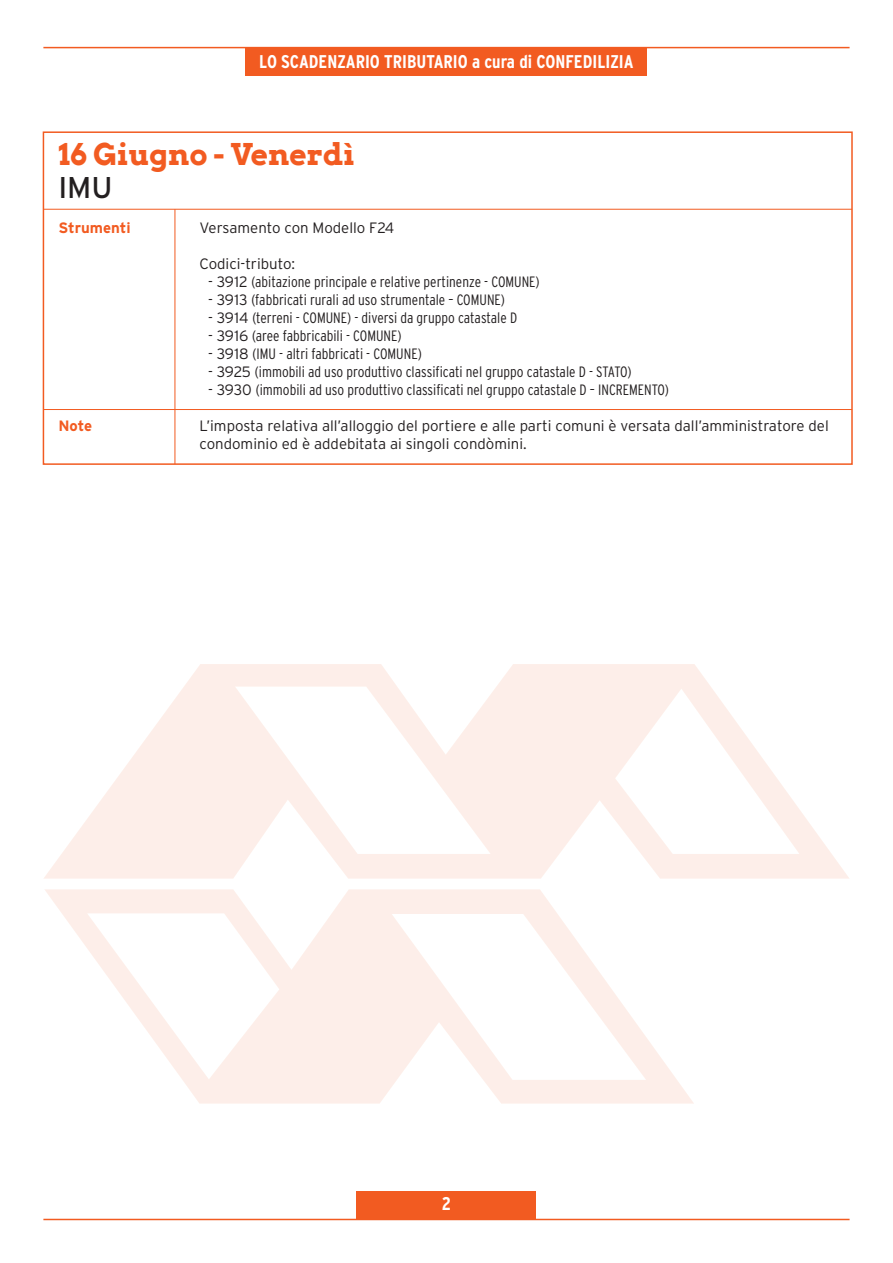
<style>
.page{position:relative;width:893px;height:1263px;background:#fff}
.page>*{position:absolute;margin:0;border:0;box-sizing:border-box;transform-origin:0 0}
.t1{font:700 30px "Arvo";color:#f25b21}
.t2{font:30px "Interstate";color:#231f20}
.t3{font:700 condensed 18.45px "Interstate";color:#fff}
.t4{font:300 condensed 15px "Interstate";color:#231f20}
.t5{font:300 15px/18px "Interstate";color:#231f20}
.t6{font:700 15px "Interstate";color:#f25b21}
.s1{font-stretch:normal}
</style>
<div class="page">
<hr style="left:43px;top:1219px;width:807px;height:1px;background:#f25b21">
<div style="left:357px;top:1191px;width:179px;height:28px;background:#f25b21"></div>
<hr style="left:43px;top:47px;width:807px;height:1px;background:#f25b21">
<div style="left:246px;top:48px;width:401px;height:28px;background:#f25b21"></div>
<svg style="left:44px;top:664px;width:805px;height:215px;fill:#fef4f1"></svg>
<svg style="left:45px;top:889px;width:648px;height:214px"></svg>
<hr style="left:43px;top:409px;width:809px;height:1px;background:#f25b21">
<hr style="left:175px;top:209px;width:1px;height:255px;background:#f25b21">
<div style="left:43px;top:131px;width:810px;height:334px;border:2px solid #f25b21"></div>
<hr style="left:43px;top:209px;width:809px;height:1px;background:#f25b21">
<p class="t3" style="left:259px;top:51px;width:376px">LO SCADENZARIO TRIBUTARIO a cura di CONFEDILIZIA</p>
<h1 class="t1" style="left:58px;top:136px;width:298px">16 Giugno - Venerdì</h1>
<h1 class="t2" style="left:58px;top:171px;width:56px">IMU</h1>
<p class="t5" style="left:200px;top:218px;width:196px">Versamento con Modello F24</p>
<p class="t5" style="left:200px;top:254px;width:97px">Codici-tributo:</p>
<p class="t4" style="left:208px;top:273px;width:333px"><span class="s1">- 3912</span> (abitazione principale e relative pertinenze - COMUNE)</p>
<p class="t4" style="left:208px;top:291px;width:298px"><span class="s1">- 3913</span> (fabbricati rurali ad uso strumentale – COMUNE)</p>
<p class="t4" style="left:208px;top:309px;width:310px"><span class="s1">- 3914</span> (terreni - COMUNE) - diversi da gruppo catastale D</p>
<p class="t4" style="left:208px;top:327px;width:195px"><span class="s1">- 3916</span> (aree fabbricabili - COMUNE)</p>
<p class="t4" style="left:208px;top:345px;width:215px"><span class="s1">- 3918</span> (IMU - altri fabbricati - COMUNE)</p>
<p class="t4" style="left:208px;top:363px;width:425px"><span class="s1">- 3925</span> (immobili ad uso produttivo classificati nel gruppo catastale D - STATO)</p>
<p class="t4" style="left:208px;top:381px;width:462px"><span class="s1">- 3930</span> (immobili ad uso produttivo classificati nel gruppo catastale D – INCREMENTO)</p>
<p class="t5" style="left:200px;top:416px;width:631px">L’imposta relativa all’alloggio del portiere e alle parti comuni è versata dall’amministratore del condominio ed è addebitata ai singoli condòmini.</p>
<p class="t6" style="left:58px;top:219px;width:74px">Strumenti</p>
<p class="t6" style="left:58px;top:417px;width:35px">Note</p>
<p class="t3" style="left:442px;top:1194px;width:11px">2</p>
</div>
